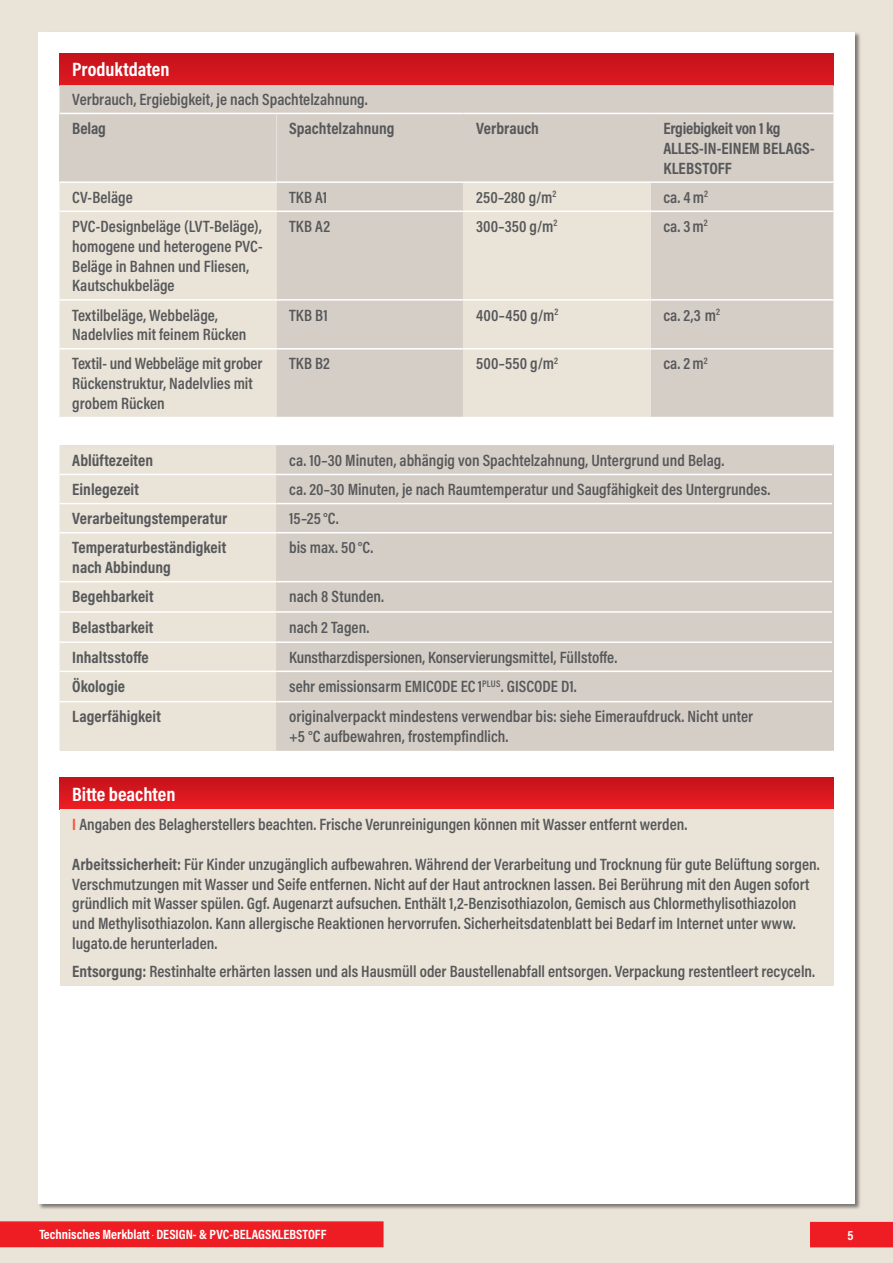
<style>
.page{position:relative;width:893px;height:1263px;background:#e9e3d8}
.page>*{position:absolute;margin:0;border:0;box-sizing:border-box;transform-origin:0 0}
.t1{font:700 19.5px "Acumin Pro Cond";color:#fff}
.t2{font:600 16.5px/19.8px "Acumin Pro Cond";color:#57585a}
.t3{font:700 16.5px/19.8px "Acumin Pro Cond";color:#57585a}
.t4{font:700 13.5px "Acumin Pro Cond";color:#fff}
.s1{font-weight:700;color:#f0593e}
.s2{font-weight:700}
</style>
<div class="page">
<div style="left:38px;top:32px;width:817px;height:1171px;background:#fff"></div>
<div style="left:810px;top:1222px;width:83px;height:25px;background:#ee1d23"></div>
<div style="left:0;top:1221px;width:384px;height:26px;background:#ee1d23"></div>
<svg style="left:60px;top:778px;width:773px;height:31px;background:#d8171e"></svg>
<div style="left:60px;top:809px;width:773px;height:177px;background:#e9e3d8"></div>
<div style="left:60px;top:445px;width:216px;height:305px;background:#e9e3d8"></div>
<div style="left:276px;top:445px;width:556px;height:305px;background:#d5cec7"></div>
<hr style="left:60px;top:474px;width:216px;height:1px;background:#fff">
<hr style="left:276px;top:474px;width:556px;height:1px;background:#fff">
<hr style="left:60px;top:503px;width:216px;height:1px;background:#fff">
<hr style="left:276px;top:503px;width:556px;height:1px;background:#fff">
<hr style="left:60px;top:532px;width:216px;height:1px;background:#fff">
<hr style="left:276px;top:532px;width:556px;height:1px;background:#fff">
<hr style="left:60px;top:581px;width:216px;height:1px;background:#fff">
<hr style="left:276px;top:581px;width:556px;height:1px;background:#fff">
<hr style="left:60px;top:611px;width:216px;height:2px;background:#fff">
<hr style="left:276px;top:611px;width:556px;height:2px;background:#fff">
<hr style="left:60px;top:641px;width:216px;height:2px;background:#fff">
<hr style="left:276px;top:641px;width:556px;height:2px;background:#fff">
<hr style="left:60px;top:671px;width:216px;height:1px;background:#fff">
<hr style="left:276px;top:671px;width:556px;height:1px;background:#fff">
<hr style="left:60px;top:701px;width:216px;height:1px;background:#fff">
<hr style="left:276px;top:701px;width:556px;height:1px;background:#fff">
<div style="left:60px;top:53px;width:773px;height:32px;background:linear-gradient(to right,#d1161e,#d1161e)"></div>
<div style="left:60px;top:85px;width:773px;height:332px;background:#d5cec7"></div>
<div style="left:60px;top:113px;width:216px;height:69px;background:#d5cec7"></div>
<div style="left:60px;top:183px;width:216px;height:234px;background:#e9e3d8"></div>
<div style="left:463px;top:183px;width:188px;height:234px;background:#e9e3d8"></div>
<hr style="left:60px;top:113px;width:216px;height:1px;background:#fff">
<hr style="left:276px;top:113px;width:187px;height:1px;background:#fff">
<hr style="left:463px;top:113px;width:188px;height:1px;background:#fff">
<hr style="left:651px;top:113px;width:182px;height:1px;background:#fff">
<hr style="left:60px;top:181px;width:216px;height:2px;background:#fff">
<hr style="left:276px;top:181px;width:187px;height:2px;background:#fff">
<hr style="left:463px;top:181px;width:188px;height:2px;background:#fff">
<hr style="left:651px;top:181px;width:182px;height:2px;background:#fff">
<hr style="left:60px;top:211px;width:216px;height:1px;background:#fff">
<hr style="left:276px;top:211px;width:187px;height:1px;background:#fff">
<hr style="left:463px;top:211px;width:188px;height:1px;background:#fff">
<hr style="left:651px;top:211px;width:182px;height:1px;background:#fff">
<hr style="left:60px;top:299px;width:216px;height:2px;background:#fff">
<hr style="left:276px;top:299px;width:187px;height:2px;background:#fff">
<hr style="left:463px;top:299px;width:188px;height:2px;background:#fff">
<hr style="left:651px;top:299px;width:182px;height:2px;background:#fff">
<hr style="left:60px;top:348px;width:216px;height:2px;background:#fff">
<hr style="left:276px;top:348px;width:187px;height:2px;background:#fff">
<hr style="left:463px;top:348px;width:188px;height:2px;background:#fff">
<hr style="left:651px;top:348px;width:182px;height:2px;background:#fff">
<p class="t1" style="left:72px;top:57px;width:99px">Produktdaten</p>
<p class="t2" style="left:72px;top:89px;width:297px">Verbrauch, Ergiebigkeit, je nach Spachtelzahnung.</p>
<p class="t3" style="left:72px;top:118px;width:35px">Belag</p>
<p class="t3" style="left:289px;top:118px;width:107px">Spachtelzahnung</p>
<p class="t3" style="left:476px;top:118px;width:64px">Verbrauch</p>
<p class="t3" style="left:663px;top:118px;width:153px">Ergiebigkeit von 1 kg<br>ALLES-IN-EINEM BELAGS-<br>KLEBSTOFF</p>
<p class="t2" style="left:72px;top:187px;width:62px">CV-Beläge</p>
<p class="t2" style="left:289px;top:187px;width:40px">TKB A1</p>
<p class="t2" style="left:476px;top:187px;width:82px">250–280 g/m<sup>2</sup></p>
<p class="t2" style="left:663px;top:187px;width:46px">ca. 4m<sup>2</sup></p>
<p class="t2" style="left:72px;top:216px;width:192px">PVC-Designbeläge (LVT-Beläge), homogene und heterogene PVC-<br>Beläge in Bahnen und Fliesen,<br>Kautschukbeläge</p>
<p class="t2" style="left:289px;top:216px;width:42px">TKB A2</p>
<p class="t2" style="left:476px;top:216px;width:83px">300–350 g/m<sup>2</sup></p>
<p class="t2" style="left:663px;top:216px;width:46px">ca. 3m<sup>2</sup></p>
<p class="t2" style="left:72px;top:304px;width:176px">Textilbeläge, Webbeläge,<br>Nadelvlies mit feinem Rücken</p>
<p class="t2" style="left:289px;top:304px;width:40px">TKB B1</p>
<p class="t2" style="left:476px;top:304px;width:83px">400–450 g/m<sup>2</sup></p>
<p class="t2" style="left:663px;top:304px;width:58px">ca. 2,3 m<sup>2</sup></p>
<p class="t2" style="left:72px;top:353px;width:192px">Textil- und Webbeläge mit grober<br>Rückenstruktur, Nadelvlies mit grobem Rücken</p>
<p class="t2" style="left:289px;top:353px;width:42px">TKB B2</p>
<p class="t2" style="left:476px;top:353px;width:83px">500–550 g/m<sup>2</sup></p>
<p class="t2" style="left:663px;top:353px;width:46px">ca. 2m<sup>2</sup></p>
<p class="t3" style="left:72px;top:450px;width:82px">Ablüftezeiten</p>
<p class="t2" style="left:289px;top:450px;width:437px">ca. 10–30 Minuten, abhängig von Spachtelzahnung, Untergrund und Belag.</p>
<p class="t3" style="left:72px;top:479px;width:68px">Einlegezeit</p>
<p class="t2" style="left:289px;top:479px;width:483px">ca. 20–30 Minuten, je nach Raumtemperatur und Saugfähigkeit des Untergrundes.</p>
<p class="t3" style="left:72px;top:508px;width:156px">Verarbeitungstemperatur</p>
<p class="t2" style="left:289px;top:508px;width:51px">15–25 °C.</p>
<p class="t3" style="left:72px;top:537px;width:155px">Temperaturbeständigkeit nach Abbindung</p>
<p class="t2" style="left:289px;top:537px;width:86px">bis max. 50 °C.</p>
<p class="t3" style="left:72px;top:586px;width:83px">Begehbarkeit</p>
<p class="t2" style="left:289px;top:586px;width:96px">nach 8 Stunden.</p>
<p class="t3" style="left:72px;top:616px;width:83px">Belastbarkeit</p>
<p class="t2" style="left:289px;top:617px;width:82px">nach 2 Tagen.</p>
<p class="t3" style="left:72px;top:647px;width:78px">Inhaltsstoffe</p>
<p class="t2" style="left:289px;top:647px;width:330px">Kunstharzdispersionen, Konservierungsmittel, Füllstoffe.</p>
<p class="t3" style="left:72px;top:676px;width:54px">Ökologie</p>
<p class="t2" style="left:289px;top:676px;width:289px">sehr emissionsarm EMICODE EC 1<sup>PLUS</sup>. GISCODE D1.</p>
<p class="t3" style="left:72px;top:706px;width:90px">Lagerfähigkeit</p>
<p class="t2" style="left:289px;top:706px;width:466px">originalverpackt mindestens verwendbar bis: siehe Eimeraufdruck. Nicht unter +5 °C aufbewahren, frostempfindlich.</p>
<p class="t1" style="left:72px;top:781px;width:105px">Bitte beachten</p>
<p class="t2" style="left:72px;top:814px;width:617px"><span class="s1">I</span> Angaben des Belagherstellers beachten. Frische Verunreinigungen können mit Wasser entfernt werden.</p>
<p class="t2" style="left:72px;top:854px;width:749px"><span class="s2">Arbeitssicherheit:</span> Für Kinder unzugänglich aufbewahren. Während der Verarbeitung und Trocknung für gute Belüftung sorgen.<br>Verschmutzungen mit Wasser und Seife entfernen. Nicht auf der Haut antrocknen lassen. Bei Berührung mit den Augen sofort gründlich mit Wasser spülen. Ggf. Augenarzt aufsuchen. Enthält 1,2-Benzisothiazolon, Gemisch aus Chlormethylisothiazolon und Methylisothiazolon. Kann allergische Reaktionen hervorrufen. Sicherheitsdatenblatt bei Bedarf im Internet unter www. lugato.de herunterladen.</p>
<p class="t2" style="left:72px;top:961px;width:744px"><span class="s2">Entsorgung:</span> Restinhalte erhärten lassen und als Hausmüll oder Baustellenabfall entsorgen. Verpackung restentleert recyceln.</p>
<p class="t4" style="left:39px;top:1226px;width:289px">Technisches Merkblatt <sup>•</sup> DESIGN- &amp; PVC-BELAGSKLEBSTOFF</p>
<p class="t4" style="left:847px;top:1226px;width:8px">5</p>
</div>
